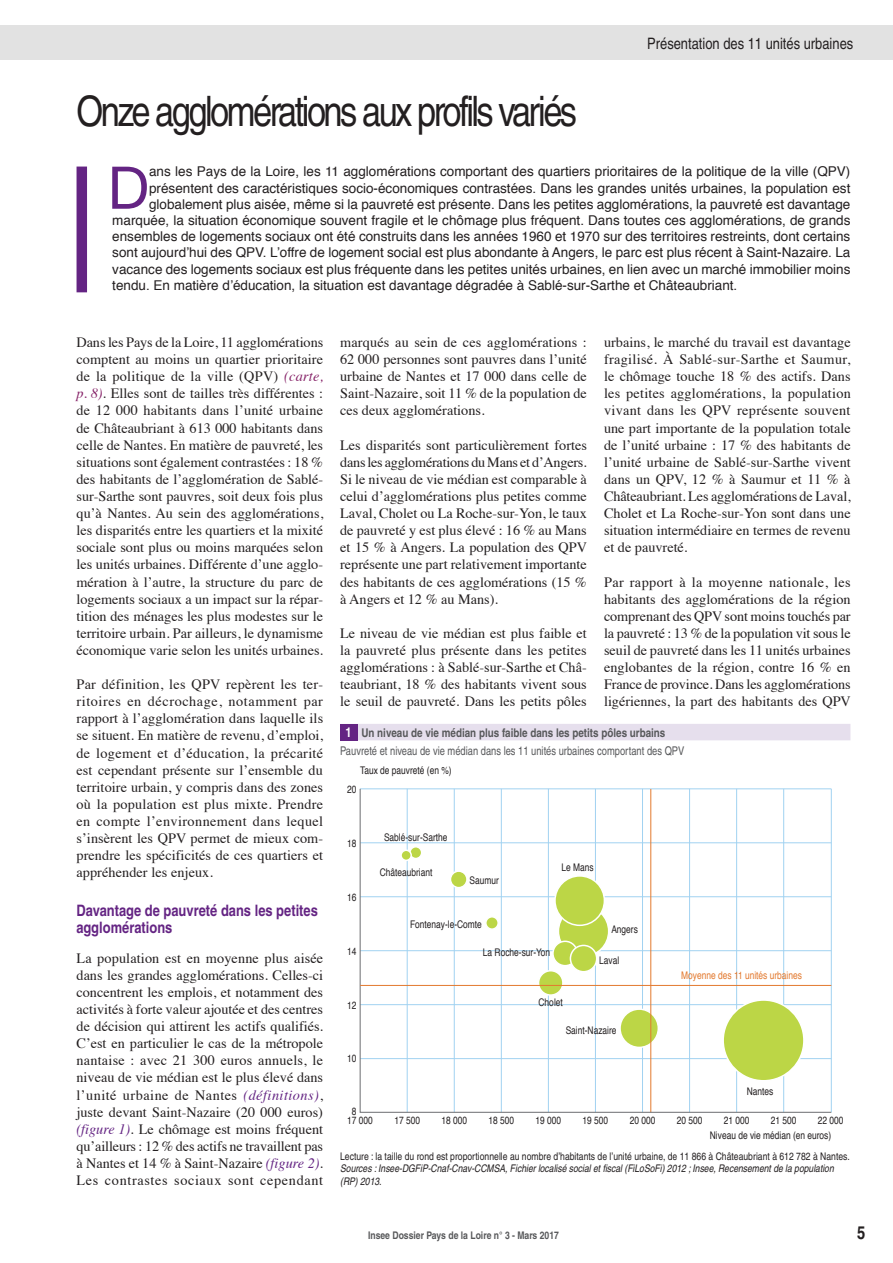
<style>
.page{position:relative;width:893px;height:1263px;background:#fff}
.page>*{position:absolute;margin:0;border:0;box-sizing:border-box;transform-origin:0 0}
.t1{font:58.95px "Helvetica Neue";color:#642483}
.t2{font:condensed 42px "Helvetica";letter-spacing:-.06em;color:#231f20}
.t3{font:700 condensed 18px "Helvetica";color:#231f20}
.t4{font:700 condensed 15.75px/17.1px "Helvetica";color:#642483}
.t5{font:condensed 15.75px "Helvetica";color:#231f20}
.t6{font:14.25px/17.1px "Times";color:#231f20;text-align:justify}
.t7{font:13.5px "Helvetica";color:#231f20}
.t8{font:700 condensed 13.5px "Helvetica";color:#fff}
.t9{font:condensed 12px "Helvetica";color:#57585a;scale:.95 1}
.t10{font:700 condensed 12px "Helvetica";color:#57585a}
.t11{font:10.5px "Helvetica";color:#231f20;scale:.8 1}
.t12{font:italic condensed 10.5px/12.6px "Helvetica";color:#231f20}
.t13{font:condensed 10.5px "Helvetica";color:#231f20}
.t14{font:700 condensed 10.5px "Helvetica";color:#57585a}
.t15{font:10.5px "Helvetica";color:#e3792e;scale:.8 1}
.s1{font-style:italic;color:#862268}
.s2{font-style:italic;color:#642483}
</style>
<div class="page">
<div style="left:0;top:26px;width:893px;height:34px;background:#e2e2e2"></div>
<div style="left:77px;top:167px;width:10px;height:125px;background:#642483"></div>
<div style="left:340px;top:724px;width:510px;height:16px;background:#e6dfed"></div>
<svg style="left:359px;top:788px;width:473px;height:325px"></svg>
<hr style="left:360px;top:985px;width:471px;height:1px;background:#e3792e">
<div style="left:340px;top:724px;width:17px;height:16px;background:#642483"></div>
<p class="t5" style="left:647px;top:34px;width:208px">Présentation des 11 unités urbaines</p>
<h2 class="t2" style="left:77px;top:87px;width:502px">Onze agglomérations aux profils variés</h2>
<h1 class="t1" style="left:108px;top:153px;width:43px">D</h1>
<p class="t7" style="left:149px;top:161px;width:703px">ans les Pays de la Loire, les 11 agglomérations comportant des quartiers prioritaires de la politique de la ville (QPV)</p>
<p class="t7" style="left:149px;top:177px;width:703px">présentent des caractéristiques socio-économiques contrastées. Dans les grandes unités urbaines, la population est</p>
<p class="t7" style="left:149px;top:194px;width:703px">globalement plus aisée, même si la pauvreté est présente. Dans les petites agglomérations, la pauvreté est davantage</p>
<p class="t7" style="left:112px;top:210px;width:740px">marquée, la situation économique souvent fragile et le chômage plus fréquent. Dans toutes ces agglomérations, de grands</p>
<p class="t7" style="left:112px;top:226px;width:740px">ensembles de logements sociaux ont été construits dans les années 1960 et 1970 sur des territoires restreints, dont certains</p>
<p class="t7" style="left:112px;top:242px;width:740px">sont aujourd’hui des QPV. L’offre de logement social est plus abondante à Angers, le parc est plus récent à Saint-Nazaire. La</p>
<p class="t7" style="left:112px;top:258px;width:740px">vacance des logements sociaux est plus fréquente dans les petites unités urbaines, en lien avec un marché immobilier moins</p>
<p class="t7" style="left:112px;top:275px;width:627px">tendu. En matière d’éducation, la situation est davantage dégradée à Sablé-sur-Sarthe et Châteaubriant.</p>
<p class="t6" style="left:77px;top:332px;width:248px">Dans les Pays de la Loire, 11 agglomérations comptent au moins un quartier prioritaire de la politique de la ville (QPV) <span class="s1">(carte, p. 8)</span>. Elles sont de tailles très différentes : de 12 000 habitants dans l’unité urbaine de Châteaubriant à 613 000 habitants dans celle de Nantes. En matière de pauvreté, les situations sont également contrastées : 18 % des habitants de l’agglomération de Sablé&shy;sur-Sarthe sont pauvres, soit deux fois plus qu’à Nantes. Au sein des agglomérations, les disparités entre les quartiers et la mixité sociale sont plus ou moins marquées selon les unités urbaines. Différente d’une agglo&shy;mération à l’autre, la structure du parc de logements sociaux a un impact sur la répar&shy;tition des ménages les plus modestes sur le territoire urbain. Par ailleurs, le dynamisme économique varie selon les unités urbaines.</p>
<p class="t6" style="left:77px;top:674px;width:248px">Par définition, les QPV repèrent les ter&shy;ritoires en décrochage, notamment par rapport à l’agglomération dans laquelle ils se situent. En matière de revenu, d’emploi, de logement et d’éducation, la précarité est cependant présente sur l’ensemble du territoire urbain, y compris dans des zones où la population est plus mixte. Prendre en compte l’environnement dans lequel s’insèrent les QPV permet de mieux com&shy;prendre les spécificités de ces quartiers et appréhender les enjeux.</p>
<p class="t4" style="left:77px;top:901px;width:243px">Davantage de pauvreté dans les petites agglomérations</p>
<p class="t6" style="left:77px;top:948px;width:248px">La population est en moyenne plus aisée dans les grandes agglomérations. Celles-ci concentrent les emplois, et notamment des activités à forte valeur ajoutée et des centres de décision qui attirent les actifs qualifiés.<br>C’est en particulier le cas de la métropole nantaise : avec 21 300 euros annuels, le niveau de vie médian est le plus élevé dans l’unité urbaine de Nantes <span class="s2">(définitions)</span>, juste devant Saint-Nazaire (20 000 euros) <span class="s2">(figure 1)</span>. Le chômage est moins fréquent qu’ailleurs : 12 % des actifs ne travaillent pas à Nantes et 14 % à Saint-Nazaire <span class="s2">(figure 2)</span>.<br>Les contrastes sociaux sont cependant</p>
<p class="t6" style="left:340px;top:332px;width:248px">marqués au sein de ces agglomérations :<br>62 000 personnes sont pauvres dans l’unité urbaine de Nantes et 17 000 dans celle de Saint-Nazaire, soit 11 % de la population de ces deux agglomérations.</p>
<p class="t6" style="left:340px;top:435px;width:248px">Les disparités sont particulièrement fortes dans les agglomérations du Mans et d’Angers.<br>Si le niveau de vie médian est comparable à celui d’agglomérations plus petites comme Laval, Cholet ou La Roche-sur-Yon, le taux de pauvreté y est plus élevé : 16 % au Mans et 15 % à Angers. La population des QPV représente une part relativement importante des habitants de ces agglomérations (15 % à Angers et 12 % au Mans).</p>
<p class="t6" style="left:340px;top:623px;width:248px">Le niveau de vie médian est plus faible et la pauvreté plus présente dans les petites agglomérations : à Sablé-sur-Sarthe et Châ&shy;teaubriant, 18 % des habitants vivent sous le seuil de pauvreté. Dans les petits pôles</p>
<p class="t6" style="left:604px;top:332px;width:248px">urbains, le marché du travail est davantage fragilisé. À Sablé-sur-Sarthe et Saumur, le chômage touche 18 % des actifs. Dans les petites agglomérations, la population vivant dans les QPV représente souvent une part importante de la population totale de l’unité urbaine : 17 % des habitants de l’unité urbaine de Sablé-sur-Sarthe vivent dans un QPV, 12 % à Saumur et 11 % à Châteaubriant. Les agglomérations de Laval, Cholet et La Roche-sur-Yon sont dans une situation intermédiaire en termes de revenu et de pauvreté.</p>
<p class="t6" style="left:604px;top:572px;width:248px">Par rapport à la moyenne nationale, les habitants des agglomérations de la région comprenant des QPV sont moins touchés par la pauvreté : 13 % de la population vit sous le seuil de pauvreté dans les 11 unités urbaines englobantes de la région, contre 16 % en France de province. Dans les agglomérations ligériennes, la part des habitants des QPV</p>
<p class="t10" style="left:361px;top:725px;width:305px">Un niveau de vie médian plus faible dans les petits pôles urbains</p>
<p class="t9" style="left:340px;top:743px;width:364px">Pauvreté et niveau de vie médian dans les 11 unités urbaines comportant des QPV</p>
<p class="t8" style="left:346px;top:724px;width:8px">1</p>
<p class="t11" style="left:360px;top:762px;width:116px">Taux de pauvreté (en %)</p>
<p class="t11" style="left:347px;top:781px;width:13px">20</p>
<p class="t11" style="left:347px;top:835px;width:13px">18</p>
<p class="t11" style="left:347px;top:889px;width:13px">16</p>
<p class="t11" style="left:347px;top:943px;width:13px">14</p>
<p class="t11" style="left:347px;top:997px;width:13px">12</p>
<p class="t11" style="left:347px;top:1051px;width:13px">10</p>
<p class="t11" style="left:352px;top:1103px;width:7px">8</p>
<p class="t11" style="left:384px;top:829px;width:81px">Sablé-sur-Sarthe</p>
<p class="t11" style="left:380px;top:864px;width:67px">Châteaubriant</p>
<p class="t11" style="left:470px;top:872px;width:38px">Saumur</p>
<p class="t11" style="left:561px;top:859px;width:42px">Le Mans</p>
<p class="t11" style="left:410px;top:916px;width:91px">Fontenay-le-Comte</p>
<p class="t11" style="left:483px;top:944px;width:86px">La Roche-sur-Yon</p>
<p class="t11" style="left:611px;top:921px;width:35px">Angers</p>
<p class="t11" style="left:599px;top:953px;width:27px">Laval</p>
<p class="t11" style="left:539px;top:994px;width:32px">Cholet</p>
<p class="t11" style="left:566px;top:1022px;width:65px">Saint-Nazaire</p>
<p class="t15" style="left:681px;top:967px;width:152px">Moyenne des 11 unités urbaines</p>
<p class="t11" style="left:747px;top:1083px;width:35px">Nantes</p>
<p class="t11" style="left:347px;top:1113px;width:34px">17 000</p>
<p class="t11" style="left:394px;top:1113px;width:34px">17 500</p>
<p class="t11" style="left:441px;top:1113px;width:34px">18 000</p>
<p class="t11" style="left:488px;top:1113px;width:34px">18 500</p>
<p class="t11" style="left:535px;top:1113px;width:34px">19 000</p>
<p class="t11" style="left:583px;top:1113px;width:34px">19 500</p>
<p class="t11" style="left:630px;top:1113px;width:34px">20 000</p>
<p class="t11" style="left:677px;top:1113px;width:34px">20 500</p>
<p class="t11" style="left:724px;top:1113px;width:34px">21 000</p>
<p class="t11" style="left:771px;top:1113px;width:34px">21 500</p>
<p class="t11" style="left:818px;top:1113px;width:34px">22 000</p>
<p class="t11" style="left:710px;top:1127px;width:153px">Niveau de vie médian (en euros)</p>
<p class="t13" style="left:340px;top:1150px;width:511px">Lecture : la taille du rond est proportionnelle au nombre d’habitants de l’unité urbaine, de 11 866 à Châteaubriant à 612 782 à Nantes.</p>
<p class="t12" style="left:340px;top:1162px;width:495px">Sources : Insee-DGFiP-Cnaf-Cnav-CCMSA, Fichier localisé social et fiscal (FiLoSoFi) 2012 ; Insee, Recensement de la population (RP) 2013.</p>
<p class="t14" style="left:368px;top:1229px;width:192px">Insee Dossier Pays de la Loire n° 3 - Mars 2017</p>
<p class="t3" style="left:857px;top:1221px;width:10px">5</p>
</div>
